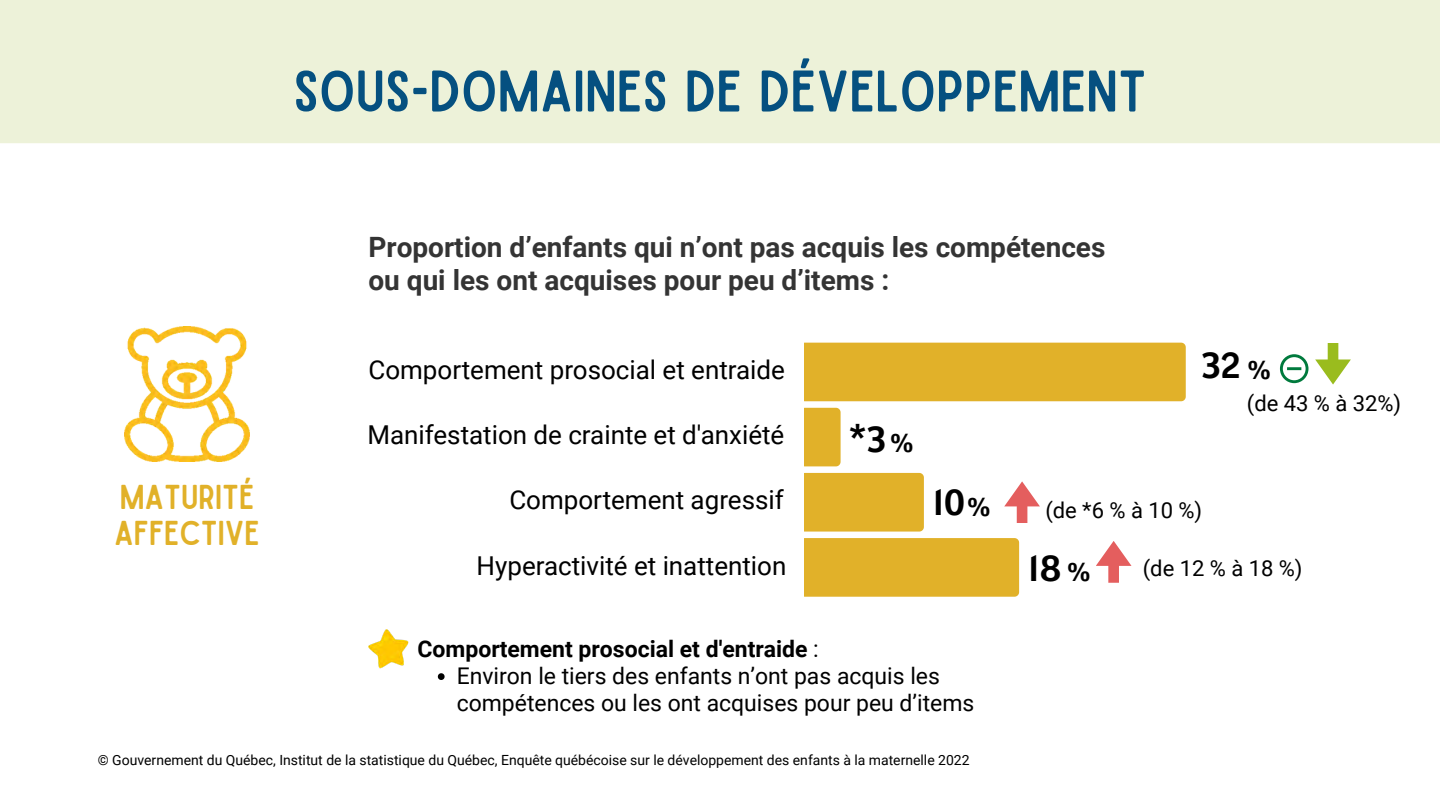
<style>
.page{position:relative;width:1440px;height:810px;background:#fff}
.page>*{position:absolute;margin:0;border:0;box-sizing:border-box;transform-origin:0 0}
.t1{font:56px "Sailors";color:#055080}
.t2{font:36px "Alatsi";color:#000}
.t3{font:33px/36px "Sailors";color:#e1b129}
.t4{font:700 28px/33px "Roboto";color:#343434}
.t5{font:26px "Roboto";color:#000}
.t6{font:26px "Alatsi";color:#000}
.t7{font:23px/27px "Roboto";color:#000}
.t8{font:700 23px "Roboto";color:#000}
.t9{font:22px "Roboto";color:#000}
.t10{font:14px "Roboto";color:#000}
.s1{font-weight:400}
</style>
<div class="page">
<img style="left:125px;top:327px;width:124px;height:135px">
<div style="left:805px;top:343px;width:381px;height:58px;background:#e1b129"></div>
<div style="left:805px;top:408px;width:36px;height:58px;background:#e1b129"></div>
<div style="left:805px;top:473px;width:119px;height:59px;background:#e1b129"></div>
<div style="left:805px;top:538px;width:214px;height:59px;background:#e1b129"></div>
<svg style="left:1315px;top:343px;width:36px;height:41px"></svg>
<div style="left:0;top:0;width:1440px;height:143px;background:#edf2d9"></div>
<svg style="left:438px;top:673px;width:7px;height:7px"></svg>
<img style="left:368px;top:630px;width:40px;height:38px">
<svg style="left:1280px;top:354px;width:29px;height:29px"></svg>
<svg style="left:1004px;top:481px;width:36px;height:42px"></svg>
<svg style="left:1096px;top:541px;width:36px;height:42px"></svg>
<p class="t1" style="left:293px;top:70px;width:855px">SOUS-DOMAINES DE DÉVELOPPEMENT</p>
<h1 class="t3" style="left:114px;top:480px;width:147px">MATURITÉ<br>AFFECTIVE</h1>
<p class="t4" style="left:368px;top:231px;width:739px">Proportion d’enfants qui n’ont pas acquis les compétences ou qui les ont acquises pour peu d’items :</p>
<h3 class="t5" style="left:369px;top:355px;width:418px">Comportement prosocial et entraide</h3>
<h3 class="t5" style="left:367px;top:420px;width:419px">Manifestation de crainte et d'anxiété</h3>
<p class="t2" style="left:849px;top:416px;width:39px">*3</p>
<p class="t6" style="left:890px;top:426px;width:25px">%</p>
<p class="t2" style="left:1201px;top:342px;width:41px">32</p>
<h2 class="t6" style="left:1247px;top:353px;width:25px">%</h2>
<p class="t9" style="left:1247px;top:391px;width:156px">(de 43 % à 32%)</p>
<h3 class="t5" style="left:509px;top:485px;width:276px">Comportement agressif</h3>
<h3 class="t5" style="left:477px;top:550px;width:311px">Hyperactivité et inattention</h3>
<h4 class="t2" style="left:933px;top:479px;width:34px">10</h4>
<p class="t6" style="left:967px;top:490px;width:25px">%</p>
<h4 class="t9" style="left:1045px;top:497px;width:158px">(de *6 % à 10 %)</h4>
<h4 class="t9" style="left:1143px;top:556px;width:161px">(de 12 % à 18 %)</h4>
<h2 class="t2" style="left:1028px;top:545px;width:35px">18</h2>
<p class="t6" style="left:1067px;top:555px;width:25px">%</p>
<h4 class="t8" style="left:418px;top:635px;width:403px">Comportement prosocial et d'entraide <span class="s1">:</span></h4>
<p class="t7" style="left:457px;top:662px;width:519px">Environ le tiers des enfants n’ont pas acquis les compétences ou les ont acquises pour peu d’items</p>
<p class="t10" style="left:98px;top:752px;width:873px">© Gouvernement du Québec, Institut de la statistique du Québec, Enquête québécoise sur le développement des enfants à la maternelle 2022</p>
</div>
